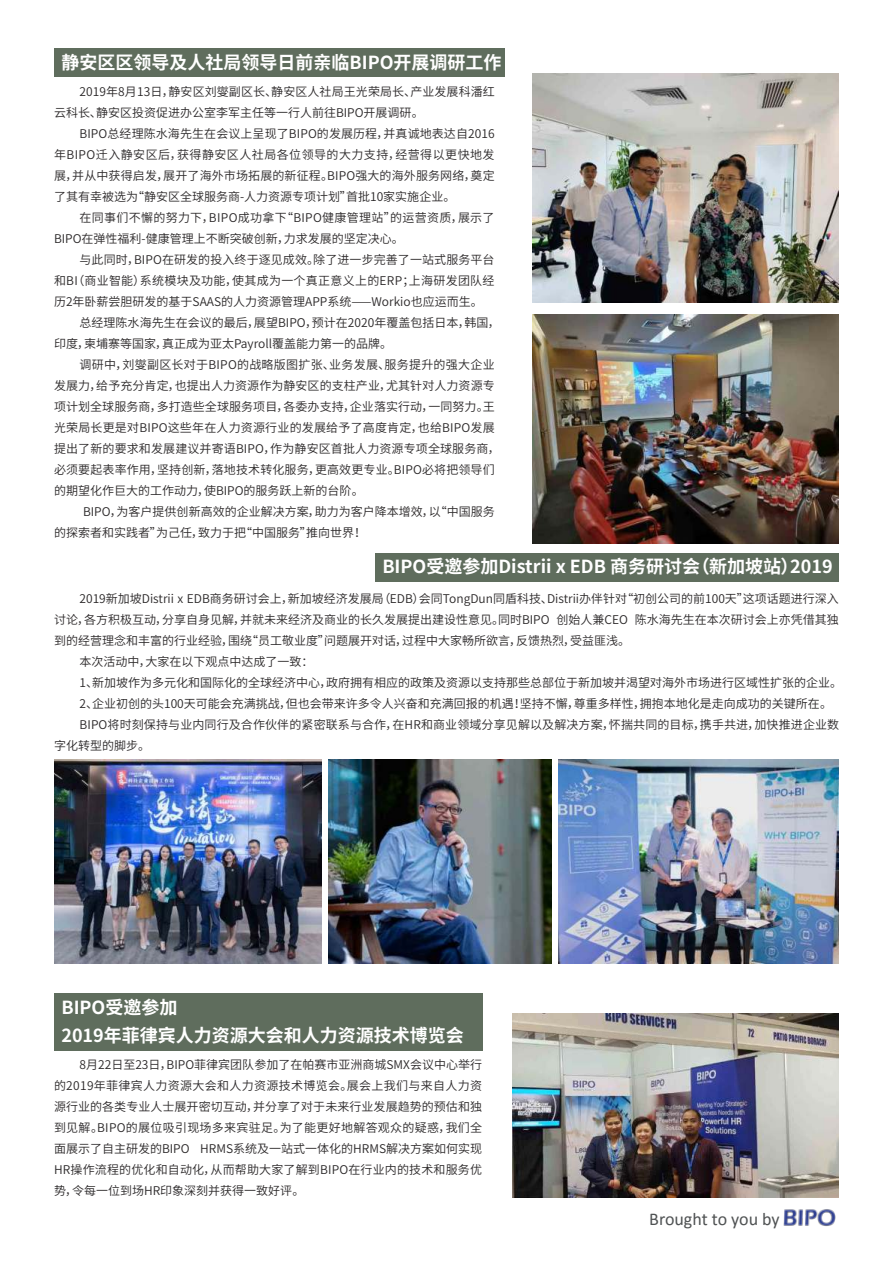
<style>
.page{position:relative;width:893px;height:1263px;background:#fff}
.page>*{position:absolute;margin:0;border:0;box-sizing:border-box;transform-origin:0 0}
.t1{font:700 18px/28.5px "Source Han Sans CN";color:#fff}
.t2{font:18px "Calibri";color:#505354}
.t3{font:12px/21px "Source Han Sans CN";color:#2b2829;text-align:justify}
.t4{font:12px/21px "Source Han Sans CN";letter-spacing:.025em;color:#2b2829}
.t5{font:12px "Source Han Sans CN";letter-spacing:.02em;color:#2b2829}
</style>
<div class="page">
<div style="left:54px;top:49px;width:450px;height:28px;background:#5f6d5d"></div>
<div style="left:54px;top:993px;width:428px;height:57px;background:#5f6d5d"></div>
<div style="left:376px;top:553px;width:463px;height:28px;background:#5f6d5d"></div>
<img style="left:784px;top:1209px;width:52px;height:18px">
<img style="left:533px;top:73px;width:306px;height:229px">
<img style="left:533px;top:314px;width:306px;height:229px">
<img style="left:54px;top:760px;width:268px;height:204px">
<img style="left:558px;top:760px;width:281px;height:204px">
<img style="left:329px;top:760px;width:222px;height:204px">
<img style="left:512px;top:1013px;width:327px;height:184px">
<h1 class="t1" style="left:61px;top:49px;width:442px">静安区区领导及人社局领导日前亲临BIPO开展调研工作</h1>
<p class="t3" style="left:54px;top:81px;width:442px;text-indent:26px">2019年8月13日，静安区刘燮副区长、静安区人社局王光荣局长、产业发展科潘红云科长、静安区投资促进办公室李军主任等一行人前往BIPO开展调研。</p>
<p class="t3" style="left:54px;top:123px;width:442px;text-indent:26px">BIPO总经理陈水海先生在会议上呈现了BIPO的发展历程，并真诚地表达自2016年BIPO迁入静安区后，获得静安区人社局各位领导的大力支持，经营得以更快地发展，并从中获得启发，展开了海外市场拓展的新征程。BIPO强大的海外服务网络，奠定了其有幸被选为“静安区全球服务商-人力资源专项计划”首批10家实施企业。</p>
<p class="t4" style="left:54px;top:207px;width:442px;text-indent:26px">在同事们不懈的努力下，BIPO成功拿下“BIPO健康管理站”的运营资质，展示了<br>BIPO在弹性福利-健康管理上不断突破创新，力求发展的坚定决心。</p>
<p class="t3" style="left:80px;top:249px;width:417px">与此同时，BIPO在研发的投入终于逐见成效。除了进一步完善了一站式服务平台</p>
<p class="t4" style="left:54px;top:270px;width:442px">和BI（商业智能）系统模块及功能，使其成为一个真正意义上的ERP；上海研发团队经</p>
<p class="t3" style="left:54px;top:291px;width:430px">历2年卧薪尝胆研发的基于SAAS的人力资源管理APP系统——Workio也应运而生。</p>
<p class="t3" style="left:80px;top:312px;width:422px">总经理陈水海先生在会议的最后，展望BIPO，预计在2020年覆盖包括日本，韩国，</p>
<p class="t3" style="left:54px;top:333px;width:340px">印度，柬埔寨等国家，真正成为亚太Payroll覆盖能力第一的品牌。</p>
<p class="t5" style="left:80px;top:358px;width:417px">调研中，刘燮副区长对于BIPO的战略版图扩张、业务发展、服务提升的强大企业</p>
<p class="t3" style="left:54px;top:375px;width:442px">发展力，给予充分肯定，也提出人力资源作为静安区的支柱产业，尤其针对人力资源专</p>
<p class="t3" style="left:54px;top:396px;width:442px">项计划全球服务商，多打造些全球服务项目，各委办支持，企业落实行动，一同努力。王</p>
<p class="t3" style="left:54px;top:417px;width:442px">光荣局长更是对BIPO这些年在人力资源行业的发展给予了高度肯定，也给BIPO发展</p>
<p class="t3" style="left:54px;top:438px;width:447px">提出了新的要求和发展建议并寄语BIPO，作为静安区首批人力资源专项全球服务商，</p>
<p class="t3" style="left:54px;top:459px;width:442px">必须要起表率作用，坚持创新，落地技术转化服务，更高效更专业。BIPO必将把领导们</p>
<p class="t3" style="left:54px;top:480px;width:311px">的期望化作巨大的工作动力，使BIPO的服务跃上新的台阶。</p>
<p class="t3" style="left:83px;top:501px;width:413px">BIPO，为客户提供创新高效的企业解决方案，助力为客户降本增效，以“中国服务</p>
<p class="t3" style="left:54px;top:522px;width:313px">的探索者和实践者”为己任，致力于把“中国服务”推向世界！</p>
<h1 class="t1" style="left:382px;top:553px;width:452px">BIPO受邀参加Distrii x EDB 商务研讨会（新加坡站）2019</h1>
<p class="t3" style="left:80px;top:588px;width:761px">2019新加坡Distrii x EDB商务研讨会上，新加坡经济发展局（EDB）会同TongDun同盾科技、Distrii办伴针对“初创公司的前100天”这项话题进行深入</p>
<p class="t3" style="left:54px;top:609px;width:786px">讨论，各方积极互动，分享自身见解，并就未来经济及商业的长久发展提出建设性意见。同时BIPO 创始人兼CEO 陈水海先生在本次研讨会上亦凭借其独</p>
<p class="t3" style="left:54px;top:630px;width:578px">到的经营理念和丰富的行业经验，围绕“员工敬业度”问题展开对话，过程中大家畅所欲言，反馈热烈，受益匪浅。</p>
<p class="t3" style="left:80px;top:651px;width:235px">本次活动中，大家在以下观点中达成了一致：</p>
<p class="t3" style="left:80px;top:672px;width:764px">1、新加坡作为多元化和国际化的全球经济中心，政府拥有相应的政策及资源以支持那些总部位于新加坡并渴望对海外市场进行区域性扩张的企业。</p>
<p class="t3" style="left:80px;top:693px;width:754px">2、企业初创的头100天可能会充满挑战，但也会带来许多令人兴奋和充满回报的机遇！坚持不懈，尊重多样性，拥抱本地化是走向成功的关键所在。</p>
<p class="t3" style="left:80px;top:714px;width:761px">BIPO将时刻保持与业内同行及合作伙伴的紧密联系与合作，在HR和商业领域分享见解以及解决方案，怀揣共同的目标，携手共进，加快推进企业数</p>
<p class="t3" style="left:54px;top:735px;width:98px">字化转型的脚步。</p>
<h1 class="t1" style="left:61px;top:993px;width:404px">BIPO受邀参加<br>2019年菲律宾人力资源大会和人力资源技术博览会</h1>
<p class="t3" style="left:54px;top:1054px;width:430px;text-indent:26px">8月22日至23日，BIPO菲律宾团队参加了在帕赛市亚洲商城SMX会议中心举行的2019年菲律宾人力资源大会和人力资源技术博览会。展会上我们与来自人力资源行业的各类专业人士展开密切互动，并分享了对于未来行业发展趋势的预估和独到见解。BIPO的展位吸引现场多来宾驻足。为了能更好地解答观众的疑惑，我们全面展示了自主研发的BIPO HRMS系统及一站式一体化的HRMS解决方案如何实现HR操作流程的优化和自动化，从而帮助大家了解到BIPO在行业内的技术和服务优势，令每一位到场HR印象深刻并获得一致好评。</p>
<h1 class="t2" style="left:649px;top:1212px;width:132px">Brought to you by</h1>
</div>
